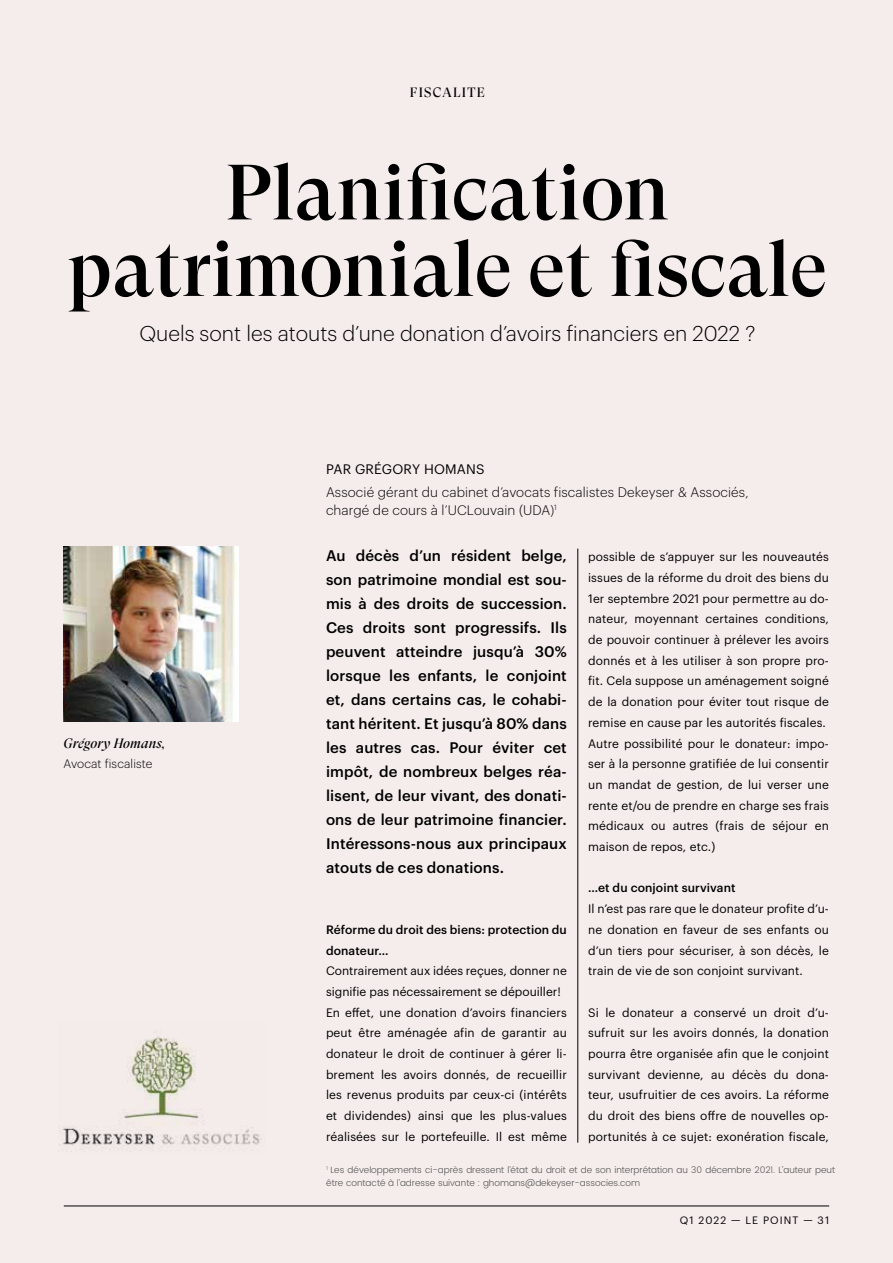
<style>
.page{position:relative;width:893px;height:1263px;background:#f5edeb}
.page>*{position:absolute;margin:0;border:0;box-sizing:border-box;transform-origin:0 0}
.t1{font:500 78px/76.5px "GT Super Display";color:#000;text-align:center}
.t2{font:300 21px "Graphik";color:#000}
.t3{font:500 15px/24px "Graphik";letter-spacing:.01em;color:#000;text-align:justify}
.t4{font:300 13.5px/18px "Graphik";letter-spacing:.01em;color:#000}
.t5{font:13.5px "Graphik";letter-spacing:.015em;color:#000}
.t6{font:italic 13.5px "GT Super Display";letter-spacing:.01em;color:#000}
.t7{font:13.5px "GT Super Display";letter-spacing:.09em;color:#000}
.t8{font:12px/20.7px "Graphik";letter-spacing:.01em;color:#000}
.t9{font:500 12px/20.7px "Graphik";letter-spacing:.01em;color:#000}
.t10{font:300 12px "Graphik";letter-spacing:.01em;color:#000}
.t11{font:10.5px "Graphik";letter-spacing:.105em;color:#000}
.t12{font:300 9px/13.5px "Poppins";color:#575756}
.s1{font-size:12.75px}
</style>
<div class="page">
<hr style="left:577px;top:549px;width:1px;height:594px;background:#000">
<img style="left:64px;top:547px;width:175px;height:174px">
<img style="left:60px;top:1036px;width:202px;height:116px">
<p class="t7" style="left:410px;top:86px;width:76px">FISCALITE</p>
<h1 class="t1" style="left:68px;top:156px;width:761px">Planification patrimoniale et fiscale</h1>
<h2 class="t2" style="left:139px;top:318px;width:617px">Quels sont les atouts d’une donation d’avoirs financiers en 2022 ?</h2>
<p class="t6" style="left:64px;top:736px;width:103px">Grégory Homans,</p>
<p class="t10" style="left:64px;top:755px;width:91px">Avocat fiscaliste</p>
<p class="t5" style="left:326px;top:459px;width:160px">PAR GRÉGORY HOMANS</p>
<p class="t4" style="left:326px;top:482px;width:424px">Associé gérant du cabinet d’avocats fiscalistes Dekeyser &amp; Associés, chargé de cours à l’UCLouvain (UDA<span class="s1">)</span><sup>1</sup></p>
<p class="t3" style="left:326px;top:542px;width:242px">Au décès d’un résident belge, son patrimoine mondial est sou&shy;mis à des droits de succession.<br>Ces droits sont progressifs. Ils peuvent atteindre jusqu’à 30% lorsque les enfants, le conjoint et, dans certains cas, le cohabi&shy;tant héritent. Et jusqu’à 80% dans les autres cas. Pour éviter cet impôt, de nombreux belges réa&shy;lisent, de leur vivant, des donati&shy;ons de leur patrimoine financier.<br>Intéressons-nous aux principaux atouts de ces donations.</p>
<p class="t9" style="left:326px;top:918px;width:242px">Réforme du droit des biens: protection du donateur…</p>
<p class="t8" style="left:326px;top:959px;width:242px">Contrairement aux idées reçues, donner ne signifie pas nécessairement se dépouiller!<br>En effet, une donation d’avoirs financiers peut être aménagée afin de garantir au donateur le droit de continuer à gérer li&shy;brement les avoirs donnés, de recueillir les revenus produits par ceux-ci (intérêts et dividendes) ainsi que les plus-values réalisées sur le portefeuille. Il est même</p>
<p class="t8" style="left:588px;top:545px;width:242px">possible de s’appuyer sur les nouveautés issues de la réforme du droit des biens du 1er septembre 2021 pour permettre au do&shy;nateur, moyennant certaines conditions, de pouvoir continuer à prélever les avoirs donnés et à les utiliser à son propre pro&shy;fit. Cela suppose un aménagement soigné de la donation pour éviter tout risque de remise en cause par les autorités fiscales.<br>Autre possibilité pour le donateur: impo&shy;ser à la personne gratifiée de lui consentir un mandat de gestion, de lui verser une rente et/ou de prendre en charge ses frais médicaux ou autres (frais de séjour en maison de repos, etc.)</p>
<p class="t9" style="left:588px;top:877px;width:149px">…et du conjoint survivant</p>
<p class="t8" style="left:588px;top:897px;width:242px;text-align:justify">Il n’est pas rare que le donateur profite d’u&shy;ne donation en faveur de ses enfants ou d’un tiers pour sécuriser, à son décès, le train de vie de son conjoint survivant.</p>
<p class="t8" style="left:588px;top:1001px;width:242px;text-align:justify">Si le donateur a conservé un droit d’u&shy;sufruit sur les avoirs donnés, la donation pourra être organisée afin que le conjoint survivant devienne, au décès du dona&shy;teur, usufruitier de ces avoirs. La réforme du droit des biens offre de nouvelles op&shy;portunités à ce sujet: exonération fiscale,</p>
<p class="t12" style="left:326px;top:1163px;width:510px"><sup>1</sup> Les développements ci-après dressent l’état du droit et de son interprétation au 30 décembre 2021. L’auteur peut être contacté à l’adresse suivante : ghomans@dekeyser-associes.com</p>
<p class="t11" style="left:680px;top:1212px;width:151px">Q1 2022 — LE POINT — 31</p>
</div>
